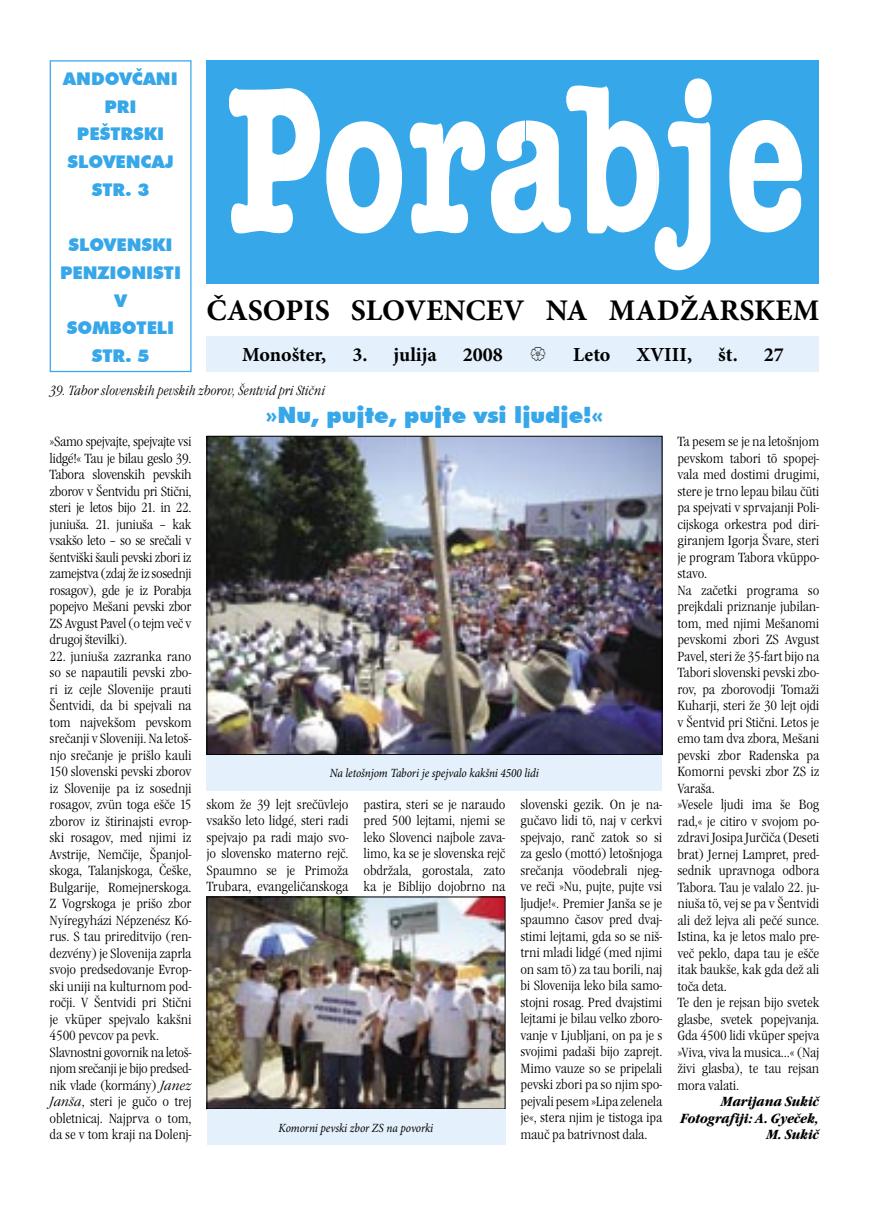
<style>
.page{position:relative;width:869px;height:1205px;background:#fff}
.page>*{position:absolute;margin:0;border:0;box-sizing:border-box;transform-origin:0 0}
.t1{font:700 30px "Minion Pro";color:#000}
.t2{font:900 22.5px "Futura BT";color:#36a7e9}
.t3{font:700 20px "Minion Pro";color:#000}
.t4{font:900 17.5px/27.8px "Futura BT";color:#36a7e9;text-align:center}
.t5{font:13.75px/16.5px "Garamond Itc TEE Ligh Cond";letter-spacing:-.01em;color:#000;text-align:justify;scale:1.1 1}
.t6{font:13.75px "Garamond Itc TEE Ligh Cond Ital";color:#000}
.t7{font:italic 700 condensed 13.75px/16.5px "Garamond Itc TEE";letter-spacing:-.01em;color:#000;text-align:right;scale:1.1 1}
.t8{font:italic 12.5px "Minion Pro";letter-spacing:-.005em;color:#000;scale:.9 1}
.s1{font-family:"Garamond Itc TEE Ligh Cond Ital"}
</style>
<div class="page">
<div style="left:206px;top:337px;width:613px;height:35px;background:#e4f0fb"></div>
<div style="left:50px;top:60px;width:141px;height:312px;border:1px solid #36a7e9"></div>
<div style="left:206px;top:60px;width:613px;height:223px;background:#36a7e9"></div>
<svg style="left:229px;top:79px;width:572px;height:191px"></svg>
<img style="left:208px;top:438px;width:452px;height:315px">
<div style="left:206px;top:436px;width:456px;height:319px;border:1px solid #000"></div>
<div style="left:206px;top:755px;width:455px;height:35px;background:#e4f0fb"></div>
<img style="left:208px;top:898px;width:295px;height:209px">
<div style="left:206px;top:896px;width:299px;height:213px;border:1px solid #000"></div>
<div style="left:206px;top:1109px;width:299px;height:35px;background:#e4f0fb"></div>
<p class="t4" style="left:63px;top:65px;width:116px">ANDOVČANI<br>PRI<br>PEŠTRSKI<br>SLOVENCAJ<br>STR. 3</p>
<p class="t4" style="left:60px;top:231px;width:122px">SLOVENSKI<br>PENZIONISTI<br>V<br>SOMBOTELI<br>STR. 5</p>
<h1 class="t1" style="left:206px;top:292px;width:614px">ČASOPIS SLOVENCEV NA MADŽARSKEM</h1>
<h3 class="t3" style="left:242px;top:343px;width:86px">Monošter,</h3>
<h3 class="t3" style="left:352px;top:343px;width:86px">3. julija</h3>
<h3 class="t3" style="left:462px;top:343px;width:41px">2008</h3>
<h3 class="t3" style="left:572px;top:343px;width:39px">Leto</h3>
<h3 class="t3" style="left:636px;top:343px;width:57px">XVIII,</h3>
<h3 class="t3" style="left:717px;top:343px;width:67px">št. 27</h3>
<p class="t6" style="left:50px;top:383px;width:277px">39. Tabor slovenskih pevskih zborov, Šentvid pri Stični</p>
<h2 class="t2" style="left:265px;top:401px;width:339px">»Nu, pujte, pujte vsi ljudje!«</h2>
<p class="t5" style="left:50px;top:433px;width:130px">»Samo spejvajte, spejvajte vsi lidgé!« Tau je bilau geslo 39.<br>Tabora slovenskih pevskih zborov v Šentvidu pri Stični, steri je letos bijo 21. in 22. juniuša. 21. juniuša – kak vsakšo leto – so se srečali v šentviški šauli pevski zbori iz zamejstva (zdaj že iz sosednji rosagov), gde je iz Porabja popejvo Mešani pevski zbor ZS Avgust Pavel (o tejm več v drugoj številki).</p>
<p class="t5" style="left:50px;top:648px;width:130px;text-align:left">22. juniuša zazranka rano so se napautili pevski zbo&shy;ri iz cejle Slovenije prauti<br>Šentvidi, da bi spejvali na tom najvekšom pevskom srečanji v Sloveniji. Na letoš&shy;njo srečanje je prišlo kauli<br>150 slovenski pevski zborov iz Slovenije pa iz sosednji rosagov, zvün toga ešče 15 zborov iz štirinajsti evrop&shy;ski rosagov, med njimi iz<br>Avstrije, Nemčije, Španjol&shy;skoga, Talanjskoga, Češke,<br>Bulgarije, Romejnerskoga.<br>Z Vogrskoga je prišo zbor<br>Nyíregyházi Népzenész Kó&shy;rus. S tau prireditvijo (ren&shy;dezvény) je Slovenija zaprla svojo predsedovanje Evrop&shy;ski uniji na kulturnom pod&shy;ročji. V Šentvidi pri Stični je vküper spejvalo kakšni<br>4500 pevcov pa pevk.<br>Slavnostni govornik na letoš&shy;njom srečanji je bijo predsed&shy;nik vlade (kormány) <span class="s1">Janez<br>Janša</span>, steri je gučo o trej obletnicaj. Najprva o tom, da se v tom kraji na Dolenj-</p>
<p class="t8" style="left:329px;top:765px;width:234px">Na letošnjom Tabori je spejvalo kakšni 4500 lidi</p>
<p class="t5" style="left:206px;top:796px;width:130px">skom že 39 lejt srečüvlejo vsakšo leto lidgé, steri radi spejvajo pa radi majo svo&shy;jo slovensko materno rejč.<br>Spaumno se je Primoža Trubara, evangeličanskoga</p>
<p class="t5" style="left:363px;top:796px;width:130px">pastira, steri se je naraudo pred 500 lejtami, njemi se leko Slovenci najbole zava&shy;limo, ka se je slovenska rejč obdržala, gorostala, zato ka je Biblijo dojobrno na</p>
<p class="t5" style="left:520px;top:796px;width:130px">slovenski gezik. On je na&shy;gučavo lidi tö, naj v cerkvi spejvajo, ranč zatok so si za geslo (mottó) letošnjoga srečanja vöodebrali njeg&shy;ve reči »Nu, pujte, pujte vsi ljudje!«. Premier Janša se je spaumno časov pred dvaj&shy;stimi lejtami, gda so se niš&shy;trni mladi lidgé (med njimi on sam tö) za tau borili, naj bi Slovenija leko bila samo&shy;stojni rosag. Pred dvajstimi lejtami je bilau velko zboro&shy;vanje v Ljubljani, on pa je s svojimi padaši bijo zaprejt.<br>Mimo vauze so se pripelali pevski zbori pa so njim spo&shy;pejvali pesem »Lipa zelenela je«, stera njim je tistoga ipa mauč pa batrivnost dala.</p>
<p class="t8" style="left:278px;top:1120px;width:173px">Komorni pevski zbor ZS na povorki</p>
<p class="t5" style="left:677px;top:433px;width:130px;text-align:left">Ta pesem se je na letošnjom pevskom tabori tö spopej&shy;vala med dostimi drugimi, stere je trno lepau bilau čüti pa spejvati v sprvajanji Poli&shy;cijskoga orkestra pod diri&shy;giranjem Igorja Švare, steri je program Tabora vküppo&shy;stavo.<br>Na začetki programa so prejkdali priznanje jubilan&shy;tom, med njimi Mešanomi pevskomi zbori ZS Avgust<br>Pavel, steri že 35-fart bijo na<br>Tabori slovenski pevski zbo&shy;rov, pa zborovodji Tomaži<br>Kuharji, steri že 30 lejt ojdi v Šentvid pri Stični. Letos je emo tam dva zbora, Mešani pevski zbor Radenska pa<br>Komorni pevski zbor ZS iz<br>Varaša.<br>»Vesele ljudi ima še Bog rad,« je citiro v svojom po&shy;zdravi Josipa Jurčiča (Deseti brat) Jernej Lampret, pred&shy;sednik upravnoga odbora<br>Tabora. Tau je valalo 22. ju&shy;niuša tö, vej se pa v Šentvidi ali dež lejva ali pečé sunce.<br>Istina, ka je letos malo pre&shy;več peklo, dapa tau je ešče itak baukše, kak gda dež ali toča deta.<br>Te den je rejsan bijo svetek glasbe, svetek popejvanja.<br>Gda 4500 lidi vküper spejva »Viva, viva la musica…« (Naj živi glasba), te tau rejsan mora valati.</p>
<p class="t7" style="left:680px;top:1093px;width:127px">Marijana Sukič<br>Fotografiji: A. Gyeček,<br>M. Sukič</p>
</div>
